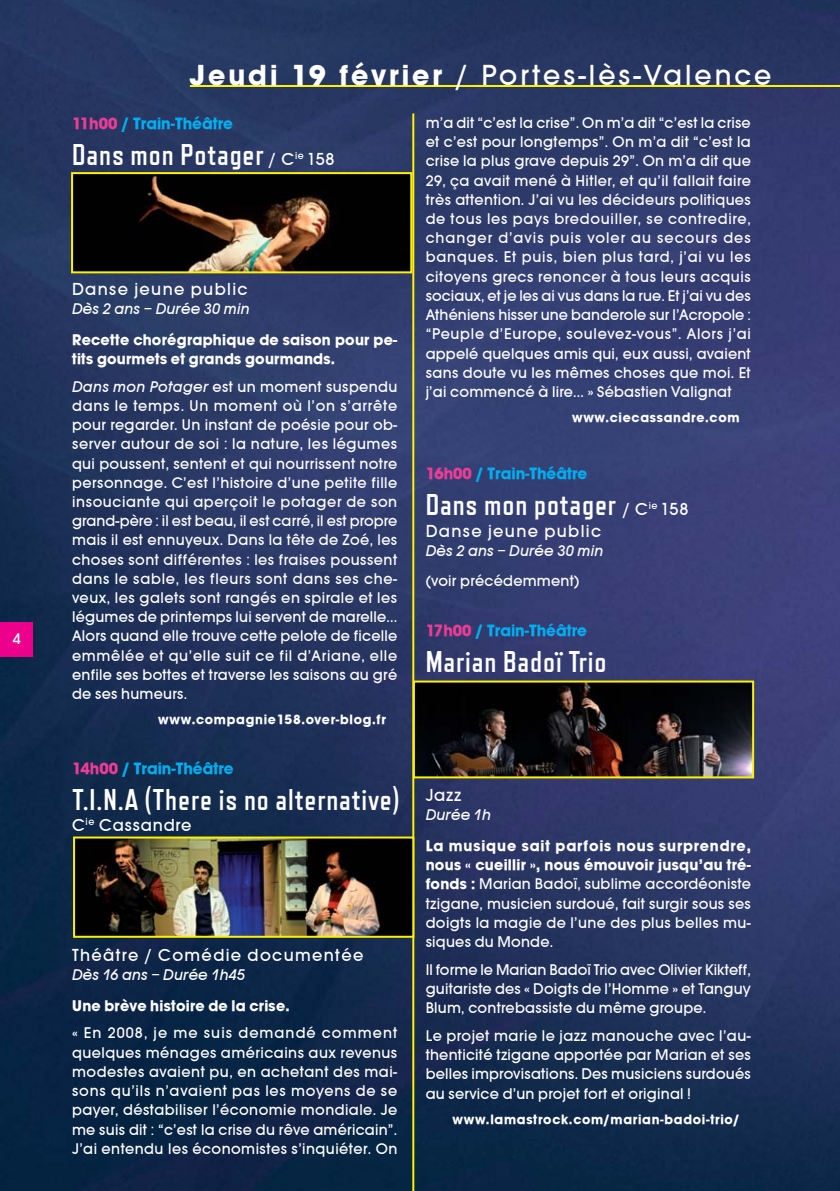
<style>
.page{position:relative;width:840px;height:1191px;background:#fff}
.page>*{position:absolute;margin:0;border:0;box-sizing:border-box;transform-origin:0 0}
.t1{font:700 30px "Refrigerator Deluxe";letter-spacing:.03em;color:#fff}
.t2{font:30px "Avant Garde Md ITCTT";letter-spacing:.1em;color:#fff}
.t3{font:18px "Avant Garde Md ITCTT";letter-spacing:.075em;color:#fff}
.t4{font:18px "Avant Garde Md ITCTT";letter-spacing:.045em;color:#fff}
.t5{font:17px "Avant Garde Md ITCTT Bold";color:#00aeef}
.t6{font:16px/19.2px "Avant Garde Md ITCTT";letter-spacing:.015em;color:#fff;text-align:justify}
.t7{font:16px/19.2px "Avant Garde Md ITCTT Bold";letter-spacing:.015em;color:#fff}
.t8{font:16px/19.2px "Avant Garde Md ITCTT Bold";letter-spacing:.05em;color:#fff}
.t9{font:16px "Avant Garde Md ITCTT Oblique";letter-spacing:.015em;color:#fff}
.t10{font:14px "Avant Garde Md ITCTT Bold";letter-spacing:.05em;color:#fff}
.s1{font-family:"Avant Garde Md ITCTT Bold"}
.s2{color:#ee3c96}
.s3{font-family:"Avant Garde Md ITCTT";font-weight:400;font-size:18px}
.s4{font-family:"Avant Garde Md ITCTT Oblique"}
</style>
<div class="page">
<img style="left:0;top:0;width:839px;height:1191px">
<hr style="left:412px;top:113px;width:2px;height:1078px;background:#fff200">
<img style="left:74px;top:175px;width:335px;height:95px">
<div style="left:71px;top:172px;width:341px;height:101px;border:2px solid #fff200"></div>
<img style="left:76px;top:839px;width:335px;height:95px">
<div style="left:73px;top:836px;width:341px;height:101px;border:2px solid #fff200"></div>
<img style="left:415px;top:683px;width:335px;height:92px">
<div style="left:412px;top:680px;width:341px;height:98px;border:2px solid #fff200"></div>
<div style="left:0;top:622px;width:32px;height:35px;background:#ec008c"></div>
<hr style="left:190px;top:85px;width:649px;height:2px;background:#fff200">
<p class="t6" style="left:13px;top:629px;width:9px">4</p>
<h1 class="t2" style="left:190px;top:58px;width:582px"><span class="s1">Jeudi 19 février</span> / Portes-lès-Valence</h1>
<p class="t5" style="left:72px;top:113px;width:162px"><span class="s2">11h00</span> / Train-Théâtre</p>
<h1 class="t1" style="left:72px;top:144px;width:264px">Dans mon Potager <span class="s3">/ C</span><sup>ie</sup> <span class="s3">158</span></h1>
<p class="t6" style="left:425px;top:113px;width:326px">m’a dit “c’est la crise”. On m’a dit “c’est la crise et c’est pour longtemps”. On m’a dit “c’est la crise la plus grave depuis 29”. On m’a dit que 29, ça avait mené à Hitler, et qu’il fallait faire très attention. J’ai vu les décideurs politiques de tous les pays bredouiller, se contredire, changer d’avis puis voler au secours des banques. Et puis, bien plus tard, j’ai vu les citoyens grecs renoncer à tous leurs acquis sociaux, et je les ai vus dans la rue. Et j’ai vu des Athéniens hisser une banderole sur l’Acropole : “Peuple d’Europe, soulevez-vous”. Alors j’ai appelé quelques amis qui, eux aussi, avaient sans doute vu les mêmes choses que moi. Et j’ai commencé à lire... » Sébastien Valignat</p>
<p class="t10" style="left:571px;top:409px;width:169px">www.ciecassandre.com</p>
<p class="t3" style="left:72px;top:279px;width:177px">Danse jeune public</p>
<p class="t9" style="left:72px;top:300px;width:179px">Dès 2 ans – Durée 30 min</p>
<p class="t7" style="left:72px;top:330px;width:326px">Recette chorégraphique de saison pour pe&shy;tits gourmets et grands gourmands.</p>
<p class="t6" style="left:72px;top:377px;width:326px"><span class="s4">Dans mon Potager</span> est un moment suspendu dans le temps. Un moment où l’on s’arrête pour regarder. Un instant de poésie pour ob&shy;server autour de soi : la nature, les légumes qui poussent, sentent et qui nourrissent notre personnage. C’est l’histoire d’une petite fille insouciante qui aperçoit le potager de son grand-père : il est beau, il est carré, il est propre mais il est ennuyeux. Dans la tête de Zoé, les choses sont différentes : les fraises poussent dans le sable, les fleurs sont dans ses che&shy;veux, les galets sont rangés en spirale et les légumes de printemps lui servent de marelle...<br>Alors quand elle trouve cette pelote de ficelle emmêlée et qu’elle suit ce fil d’Ariane, elle enfile ses bottes et traverse les saisons au gré de ses humeurs.</p>
<p class="t10" style="left:158px;top:711px;width:229px">www.compagnie158.over-blog.fr</p>
<p class="t5" style="left:72px;top:757px;width:163px"><span class="s2">14h00</span> / Train-Théâtre</p>
<h1 class="t1" style="left:72px;top:788px;width:328px">T.I.N.A (There is no alternative)</h1>
<p class="t4" style="left:72px;top:815px;width:121px">C<sup>ie</sup> Cassandre</p>
<p class="t5" style="left:425px;top:463px;width:163px"><span class="s2">16h00</span> / Train-Théâtre</p>
<h1 class="t1" style="left:425px;top:493px;width:264px">Dans mon potager <span class="s3">/ C</span><sup>ie</sup> <span class="s3">158</span></h1>
<p class="t3" style="left:425px;top:520px;width:177px">Danse jeune public</p>
<p class="t9" style="left:425px;top:541px;width:179px">Dès 2 ans – Durée 30 min</p>
<p class="t6" style="left:425px;top:571px;width:155px">(voir précédemment)</p>
<p class="t5" style="left:425px;top:619px;width:163px"><span class="s2">17h00</span> / Train-Théâtre</p>
<h1 class="t1" style="left:425px;top:650px;width:182px">Marian Badoï Trio</h1>
<p class="t3" style="left:425px;top:785px;width:37px">Jazz</p>
<p class="t9" style="left:425px;top:806px;width:67px">Durée 1h</p>
<p class="t8" style="left:425px;top:836px;width:326px">La musique sait parfois nous surprendre, nous « cueillir », nous émouvoir jusqu’au tré-</p>
<p class="t6" style="left:425px;top:874px;width:326px"><span class="s1">fonds :</span> Marian Badoï, sublime accordéoniste tzigane, musicien surdoué, fait surgir sous ses doigts la magie de l’une des plus belles mu&shy;siques du Monde.</p>
<p class="t6" style="left:425px;top:959px;width:326px">Il forme le Marian Badoï Trio avec Olivier Kikteff, guitariste des « Doigts de l’Homme » et Tanguy Blum, contrebassiste du même groupe.</p>
<p class="t6" style="left:425px;top:1026px;width:326px">Le projet marie le jazz manouche avec l’au&shy;thenticité tzigane apportée par Marian et ses belles improvisations. Des musiciens surdoués au service d’un projet fort et original !</p>
<p class="t10" style="left:452px;top:1110px;width:288px">www.lamastrock.com/marian-badoi-trio/</p>
<p class="t3" style="left:72px;top:944px;width:293px">Théâtre / Comédie documentée</p>
<p class="t9" style="left:72px;top:965px;width:174px">Dès 16 ans – Durée 1h45</p>
<p class="t7" style="left:72px;top:995px;width:219px">Une brève histoire de la crise.</p>
<p class="t6" style="left:72px;top:1023px;width:326px">« En 2008, je me suis demandé comment quelques ménages américains aux revenus modestes avaient pu, en achetant des mai&shy;sons qu’ils n’avaient pas les moyens de se payer, déstabiliser l’économie mondiale. Je me suis dit : “c’est la crise du rêve américain”.<br>J’ai entendu les économistes s’inquiéter. On</p>
</div>
